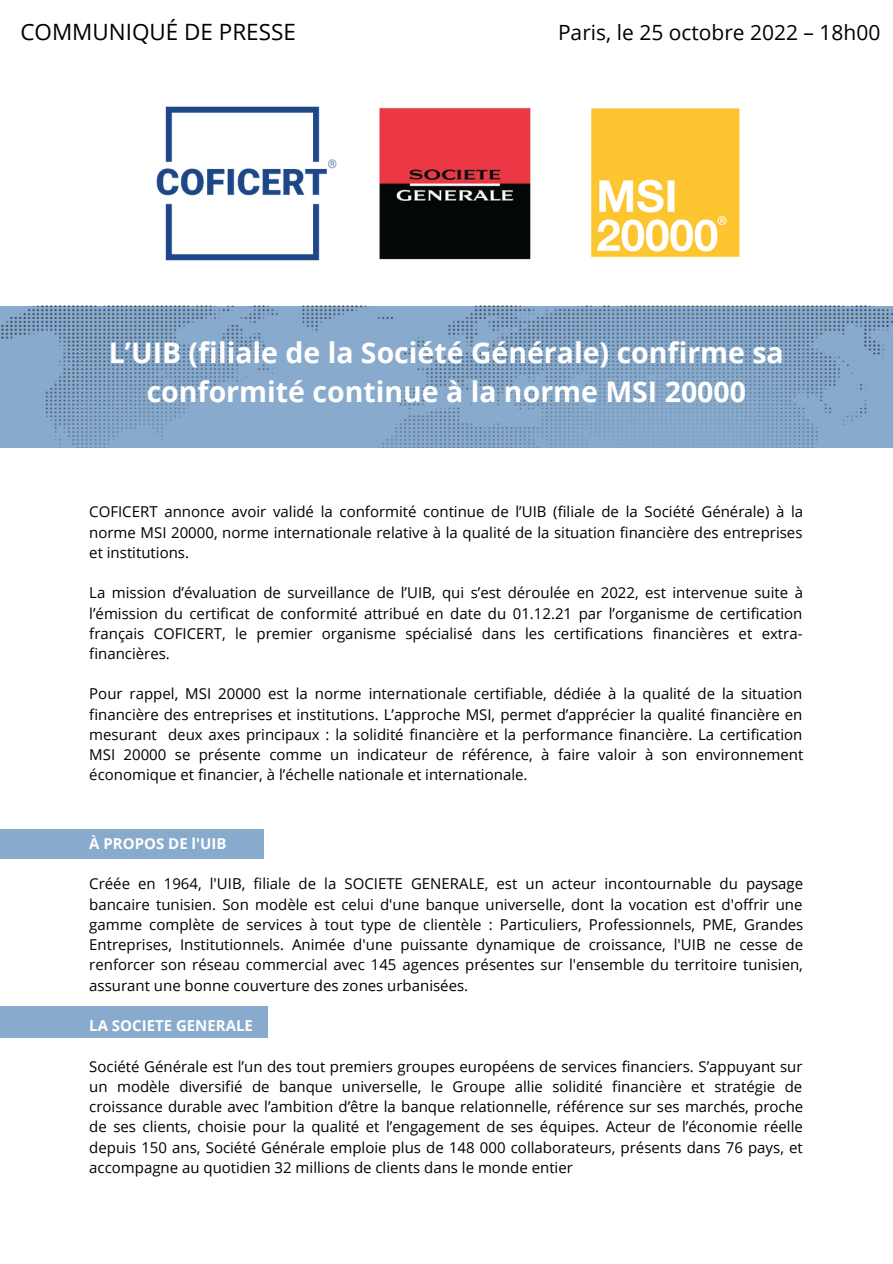
<style>
.page{position:relative;width:893px;height:1264px;background:#fff}
.page>*{position:absolute;margin:0;border:0;box-sizing:border-box;transform-origin:0 0}
.t1{font:700 28.5px/39.3px "Open Sans";color:#fff;text-align:center}
.t2{font:22.5px "Open Sans";color:#000}
.t3{font:21px "Open Sans";color:#000}
.t4{font:15px/20.2px "Open Sans";color:#000;text-align:justify}
.t5{font:700 15px "Open Sans";color:#fff}
</style>
<div class="page">
<img style="left:0;top:306px;width:892px;height:141px">
<img style="left:156px;top:106px;width:584px;height:155px">
<div style="left:0;top:1006px;width:267px;height:31px;background:#88abcd"></div>
<div style="left:0;top:829px;width:264px;height:29px;background:#88abcd"></div>
<h2 class="t2" style="left:20px;top:16px;width:277px">COMMUNIQUÉ DE PRESSE</h2>
<h3 class="t3" style="left:558px;top:17px;width:324px">Paris, le 25 octobre 2022 – 18h00</h3>
<h1 class="t1" style="left:109px;top:332px;width:676px">L’UIB (filiale de la Société Générale) confirme sa conformité continue à la norme MSI 20000</h1>
<p class="t4" style="left:89px;top:501px;width:715px">COFICERT annonce avoir validé la conformité continue de l’UIB (filiale de la Société Générale) à la norme MSI 20000, norme internationale relative à la qualité de la situation financière des entreprises et institutions.</p>
<p class="t4" style="left:89px;top:582px;width:715px">La mission d’évaluation de surveillance de l’UIB, qui s’est déroulée en 2022, est intervenue suite à l’émission du certificat de conformité attribué en date du 01.12.21 par l’organisme de certification français COFICERT, le premier organisme spécialisé dans les certifications financières et extra&shy;financières.</p>
<p class="t4" style="left:89px;top:683px;width:715px">Pour rappel, MSI 20000 est la norme internationale certifiable, dédiée à la qualité de la situation financière des entreprises et institutions. L’approche MSI, permet d’apprécier la qualité financière en mesurant deux axes principaux : la solidité financière et la performance financière. La certification MSI 20000 se présente comme un indicateur de référence, à faire valoir à son environnement économique et financier, à l’échelle nationale et internationale.</p>
<p class="t5" style="left:89px;top:832px;width:139px">À PROPOS DE l'UIB</p>
<p class="t4" style="left:89px;top:873px;width:715px">Créée en 1964, l'UIB, filiale de la SOCIETE GENERALE, est un acteur incontournable du paysage bancaire tunisien. Son modèle est celui d'une banque universelle, dont la vocation est d'offrir une gamme complète de services à tout type de clientèle : Particuliers, Professionnels, PME, Grandes Entreprises, Institutionnels. Animée d'une puissante dynamique de croissance, l'UIB ne cesse de renforcer son réseau commercial avec 145 agences présentes sur l'ensemble du territoire tunisien, assurant une bonne couverture des zones urbanisées.</p>
<p class="t5" style="left:89px;top:1015px;width:165px">LA SOCIETE GENERALE</p>
<p class="t4" style="left:89px;top:1055px;width:715px">Société Générale est l’un des tout premiers groupes européens de services financiers. S’appuyant sur un modèle diversifié de banque universelle, le Groupe allie solidité financière et stratégie de croissance durable avec l’ambition d’être la banque relationnelle, référence sur ses marchés, proche de ses clients, choisie pour la qualité et l’engagement de ses équipes. Acteur de l’économie réelle depuis 150 ans, Société Générale emploie plus de 148 000 collaborateurs, présents dans 76 pays, et accompagne au quotidien 32 millions de clients dans le monde entier</p>
</div>
